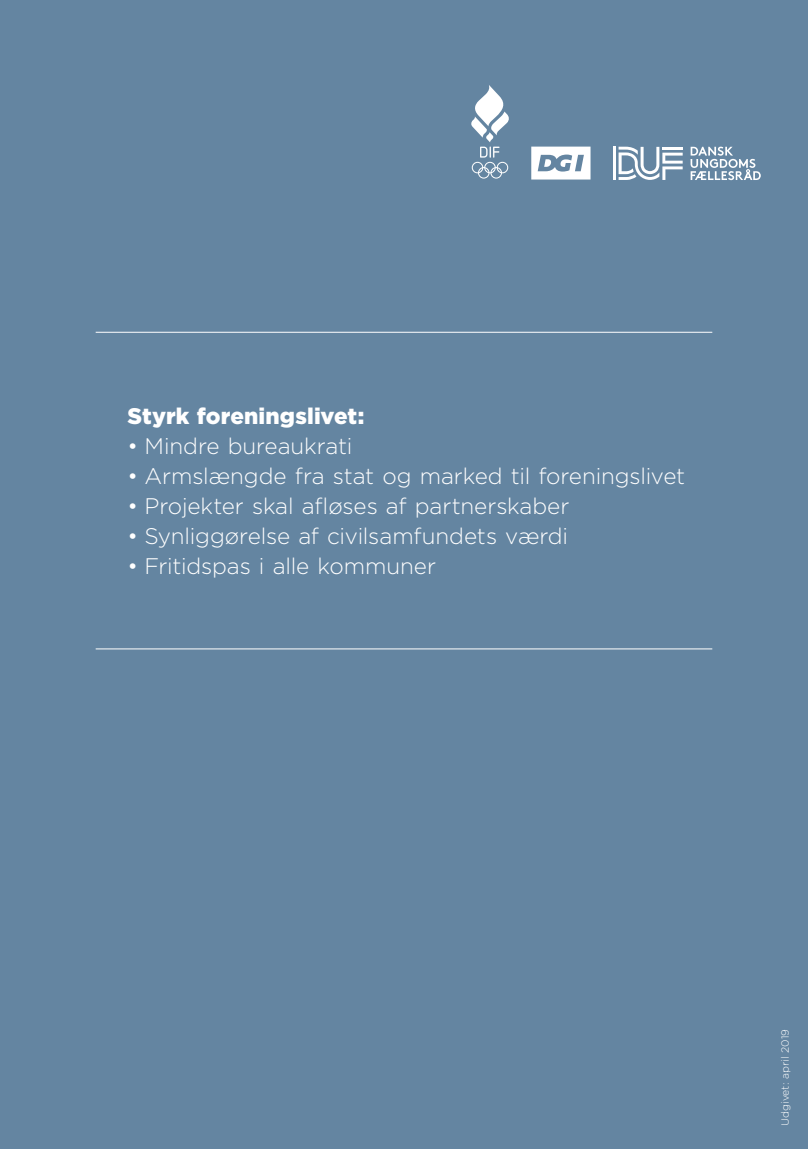
<style>
.page{position:relative;width:808px;height:1149px;background:#fff}
.page>*{position:absolute;margin:0;border:0;box-sizing:border-box;transform-origin:0 0}
.t1{font:300 22.5px "Gotham";letter-spacing:-.005em;color:#fff}
.t2{font:900 22.5px "Gotham";letter-spacing:.005em;color:#fff}
.t3{font:300 10.5px "Gotham";color:#fff}
</style>
<div class="page">
<div style="left:0;top:0;width:808px;height:1148px;background:#6485a1"></div>
<svg style="left:471px;top:85px;width:38px;height:93px"></svg>
<hr style="left:96px;top:648px;width:616px;height:1px;background:#fff">
<hr style="left:96px;top:332px;width:616px;height:1px;background:#fff">
<svg style="left:531px;top:146px;width:59px;height:33px"></svg>
<svg style="left:690px;top:147px;width:71px;height:33px"></svg>
<hr style="left:613px;top:147px;width:3px;height:33px;background:#fff">
<svg style="left:618px;top:147px;width:65px;height:33px"></svg>
<p class="t2" style="left:128px;top:400px;width:238px">Styrk foreningslivet:</p>
<p class="t1" style="left:128px;top:432px;width:226px">• Mindre bureaukrati</p>
<p class="t1" style="left:128px;top:462px;width:559px">• Armslængde fra stat og marked til foreningslivet</p>
<p class="t1" style="left:128px;top:492px;width:443px">• Projekter skal afløses af partnerskaber</p>
<p class="t1" style="left:128px;top:522px;width:442px">• Synliggørelse af civilsamfundets værdi</p>
<p class="t1" style="left:128px;top:552px;width:310px">• Fritidspas i alle kommuner</p>
<p class="t3" style="left:778px;top:1125px;width:98px;rotate:-90deg">Udgivet: april 2019</p>
</div>
